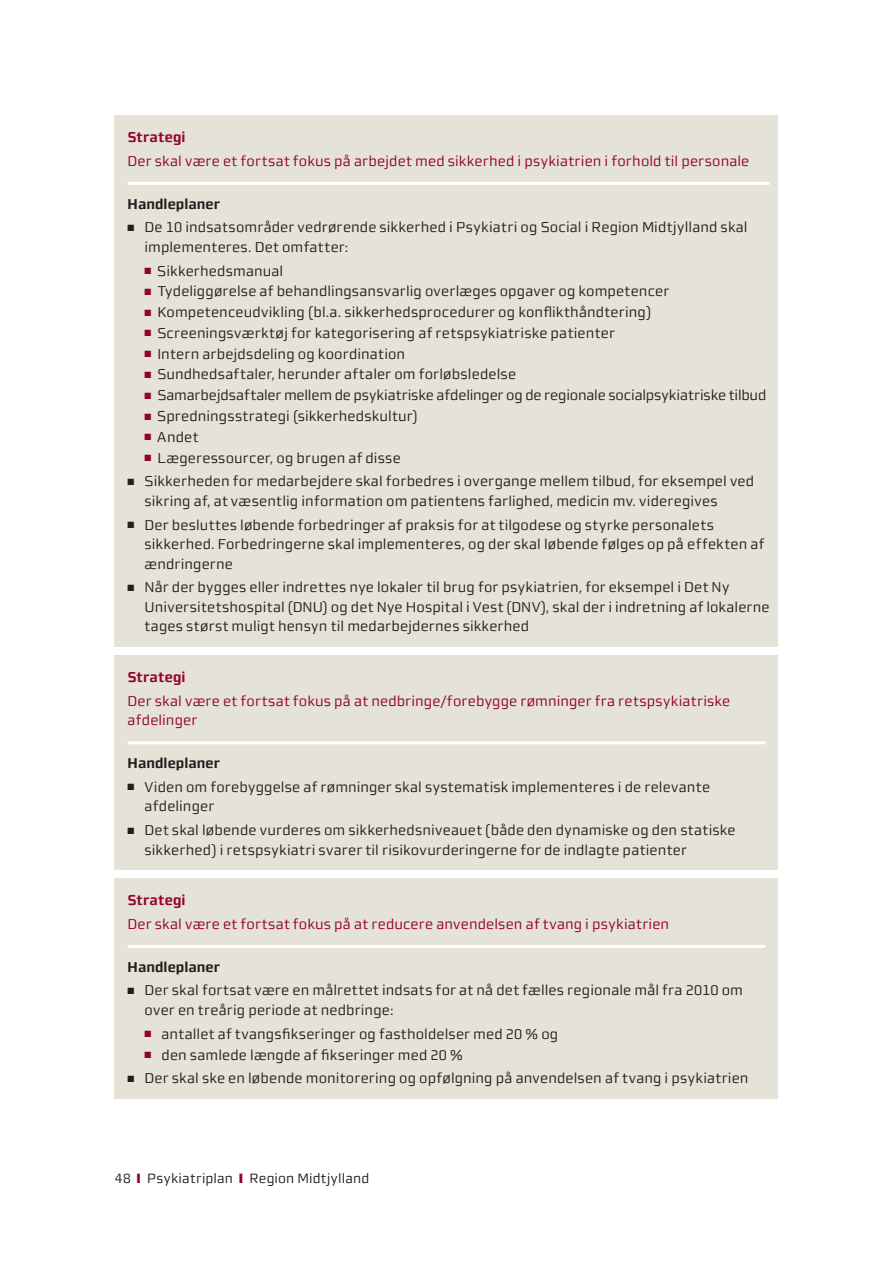
<style>
.page{position:relative;width:893px;height:1263px;background:#fff}
.page>*{position:absolute;margin:0;border:0;box-sizing:border-box;transform-origin:0 0}
.t1{font:14.25px/19.5px "midtsans";letter-spacing:.01em;color:#231f20}
.t2{font:14.25px/19.5px "midtsans";letter-spacing:.015em;color:#940130}
.t3{font:14.25px "midtsans";letter-spacing:-.01em;color:#231f20}
.t4{font:700 14.25px "midtsans";letter-spacing:.005em;color:#231f20}
.t5{font:700 14.25px "midtsans";letter-spacing:.005em;color:#940130}
.t6{font:13.5px "midtsans";letter-spacing:.015em;color:#231f20}
.s1{color:#940130}
</style>
<div class="page">
<div style="left:115px;top:115px;width:663px;height:531px;background:#e5e2d8"></div>
<hr style="left:128px;top:182px;width:642px;height:3px;background:#fff">
<div style="left:115px;top:655px;width:663px;height:214px;background:#e5e2d8"></div>
<hr style="left:128px;top:741px;width:637px;height:3px;background:#fff">
<div style="left:115px;top:878px;width:663px;height:220px;background:#e5e2d8"></div>
<hr style="left:128px;top:945px;width:637px;height:3px;background:#fff">
<p class="t5" style="left:128px;top:129px;width:59px">Strategi</p>
<p class="t2" style="left:128px;top:151px;width:623px">Der skal være et fortsat fokus på arbejdet med sikkerhed i psykiatrien i forhold til personale</p>
<p class="t4" style="left:128px;top:195px;width:94px">Handleplaner</p>
<p class="t1" style="left:145px;top:218px;width:605px;text-indent:-17px">■ De 10 indsatsområder vedrørende sikkerhed i Psykiatri og Social i Region Midtjylland skal implementeres. Det omfatter:</p>
<p class="t1" style="left:145px;top:261px;width:140px"><span class="s1">■</span> Sikkerhedsmanual</p>
<p class="t1" style="left:145px;top:282px;width:526px"><span class="s1">■</span> Tydeliggørelse af behandlingsansvarlig overlæges opgaver og kompetencer</p>
<p class="t1" style="left:145px;top:302px;width:508px"><span class="s1">■</span> Kompetenceudvikling (bl.a. sikkerhedsprocedurer og konflikthåndtering)</p>
<p class="t1" style="left:145px;top:323px;width:472px"><span class="s1">■</span> Screeningsværktøj for kategorisering af retspsykiatriske patienter</p>
<p class="t1" style="left:145px;top:344px;width:262px"><span class="s1">■</span> Intern arbejdsdeling og koordination</p>
<p class="t1" style="left:145px;top:365px;width:373px"><span class="s1">■</span> Sundhedsaftaler, herunder aftaler om forløbsledelse</p>
<p class="t3" style="left:145px;top:387px;width:623px"><span class="s1">■</span> Samarbejdsaftaler mellem de psykiatriske afdelinger og de regionale socialpsykiatriske tilbud</p>
<p class="t1" style="left:145px;top:406px;width:274px"><span class="s1">■</span> Spredningsstrategi (sikkerhedskultur)</p>
<p class="t1" style="left:145px;top:427px;width:55px"><span class="s1">■</span> Andet</p>
<p class="t1" style="left:145px;top:448px;width:258px"><span class="s1">■</span> Lægeressourcer, og brugen af disse</p>
<p class="t1" style="left:145px;top:472px;width:611px;text-indent:-17px">■ Sikkerheden for medarbejdere skal forbedres i overgange mellem tilbud, for eksempel ved sikring af, at væsentlig information om patientens farlighed, medicin mv. videregives</p>
<p class="t1" style="left:145px;top:515px;width:621px;text-indent:-17px">■ Der besluttes løbende forbedringer af praksis for at tilgodese og styrke personalets sikkerhed. Forbedringerne skal implementeres, og der skal løbende følges op på effekten af ændringerne</p>
<p class="t1" style="left:145px;top:578px;width:627px;text-indent:-17px">■ Når der bygges eller indrettes nye lokaler til brug for psykiatrien, for eksempel i Det Ny<br>Universitetshospital (DNU) og det Nye Hospital i Vest (DNV), skal der i indretning af lokalerne tages størst muligt hensyn til medarbejdernes sikkerhed</p>
<p class="t5" style="left:128px;top:668px;width:59px">Strategi</p>
<p class="t2" style="left:128px;top:691px;width:604px">Der skal være et fortsat fokus på at nedbringe/forebygge rømninger fra retspsykiatriske afdelinger</p>
<p class="t4" style="left:128px;top:755px;width:94px">Handleplaner</p>
<p class="t1" style="left:145px;top:777px;width:567px;text-indent:-17px">■ Viden om forebyggelse af rømninger skal systematisk implementeres i de relevante afdelinger</p>
<p class="t1" style="left:145px;top:820px;width:593px;text-indent:-17px">■ Det skal løbende vurderes om sikkerhedsniveauet (både den dynamiske og den statiske sikkerhed) i retspsykiatri svarer til risikovurderingerne for de indlagte patienter</p>
<p class="t5" style="left:128px;top:892px;width:59px">Strategi</p>
<p class="t2" style="left:128px;top:914px;width:543px">Der skal være et fortsat fokus på at reducere anvendelsen af tvang i psykiatrien</p>
<p class="t4" style="left:128px;top:958px;width:94px">Handleplaner</p>
<p class="t1" style="left:145px;top:981px;width:600px;text-indent:-17px">■ Der skal fortsat være en målrettet indsats for at nå det fælles regionale mål fra 2010 om over en treårig periode at nedbringe:</p>
<p class="t1" style="left:145px;top:1024px;width:415px"><span class="s1">■</span> antallet af tvangsfikseringer og fastholdelser med 20 % og</p>
<p class="t1" style="left:145px;top:1045px;width:320px"><span class="s1">■</span> den samlede længde af fikseringer med 20 %</p>
<p class="t1" style="left:128px;top:1068px;width:622px">■ Der skal ske en løbende monitorering og opfølgning på anvendelsen af tvang i psykiatrien</p>
<p class="t6" style="left:115px;top:1170px;width:256px">48 <span class="s1">❙</span> Psykiatriplan <span class="s1">❙</span> Region Midtjylland</p>
</div>
